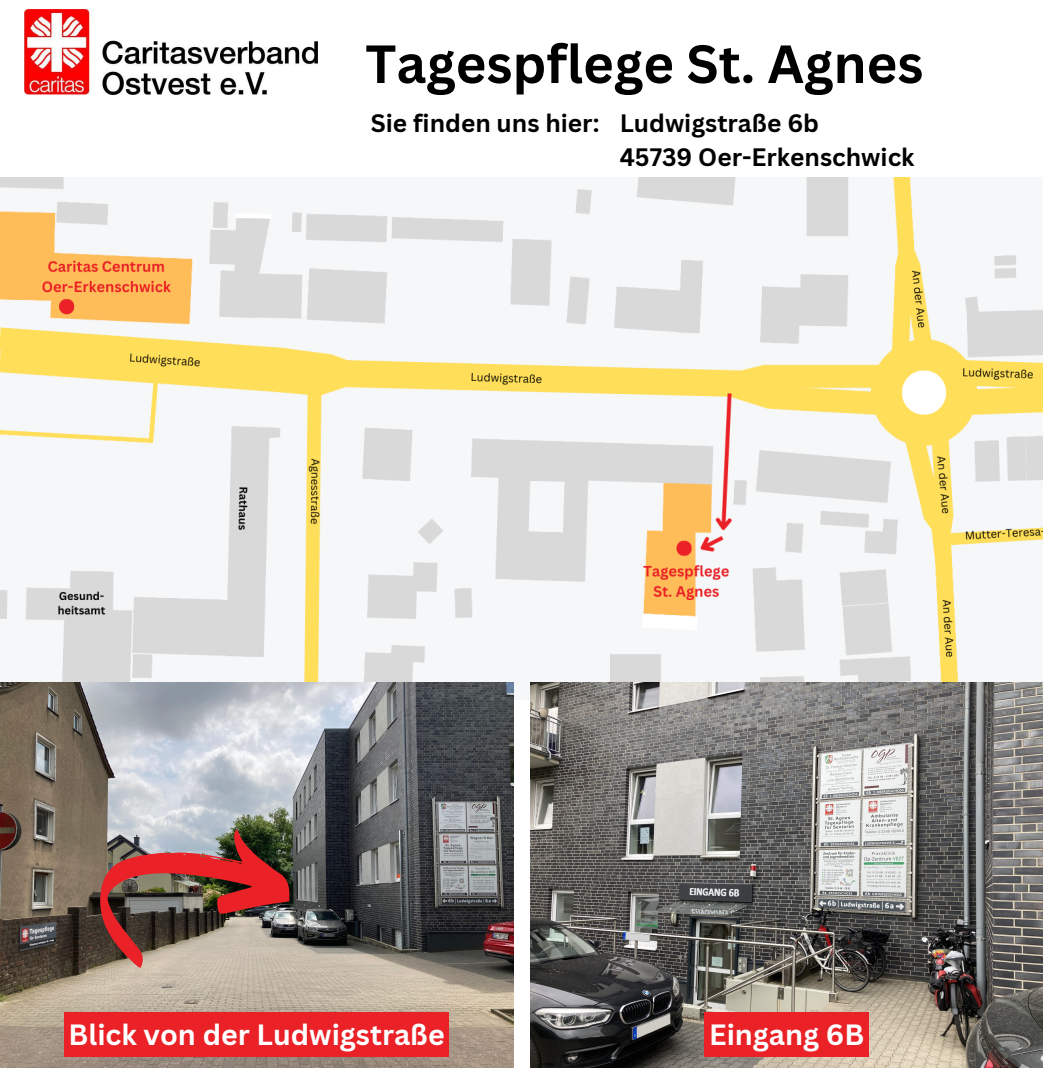
<style>
.page{position:relative;width:1043px;height:1068px;background:#fff}
.page>*{position:absolute;margin:0;border:0;box-sizing:border-box;transform-origin:0 0}
.t1{font:700 52.5px "Canva Sans";color:#000}
.t2{font:700 28.53px "Canva Sans";color:#fff}
.t3{font:700 24.5px "Canva Sans";color:#000}
</style>
<div class="page">
<img style="left:0;top:177px;width:1042px;height:522px">
<img style="left:0;top:682px;width:513px;height:385px">
<img style="left:98px;top:828px;width:191px;height:139px">
<div style="left:64px;top:1011px;width:385px;height:44px;background:#ea2127"></div>
<img style="left:530px;top:682px;width:512px;height:385px">
<div style="left:704px;top:1011px;width:164px;height:44px;background:#ea2127"></div>
<img style="left:25px;top:9px;width:293px;height:85px">
<p class="t1" style="left:365px;top:27px;width:559px">Tagespflege St. Agnes</p>
<p class="t3" style="left:370px;top:105px;width:230px">Sie finden uns hier:</p>
<p class="t3" style="left:619px;top:105px;width:201px">Ludwigstraße 6b</p>
<p class="t3" style="left:619px;top:139px;width:296px">45739 Oer-Erkenschwick</p>
<p class="t2" style="left:69px;top:1014px;width:377px">Blick von der Ludwigstraße</p>
<p class="t2" style="left:709px;top:1014px;width:156px">Eingang 6B</p>
</div>
